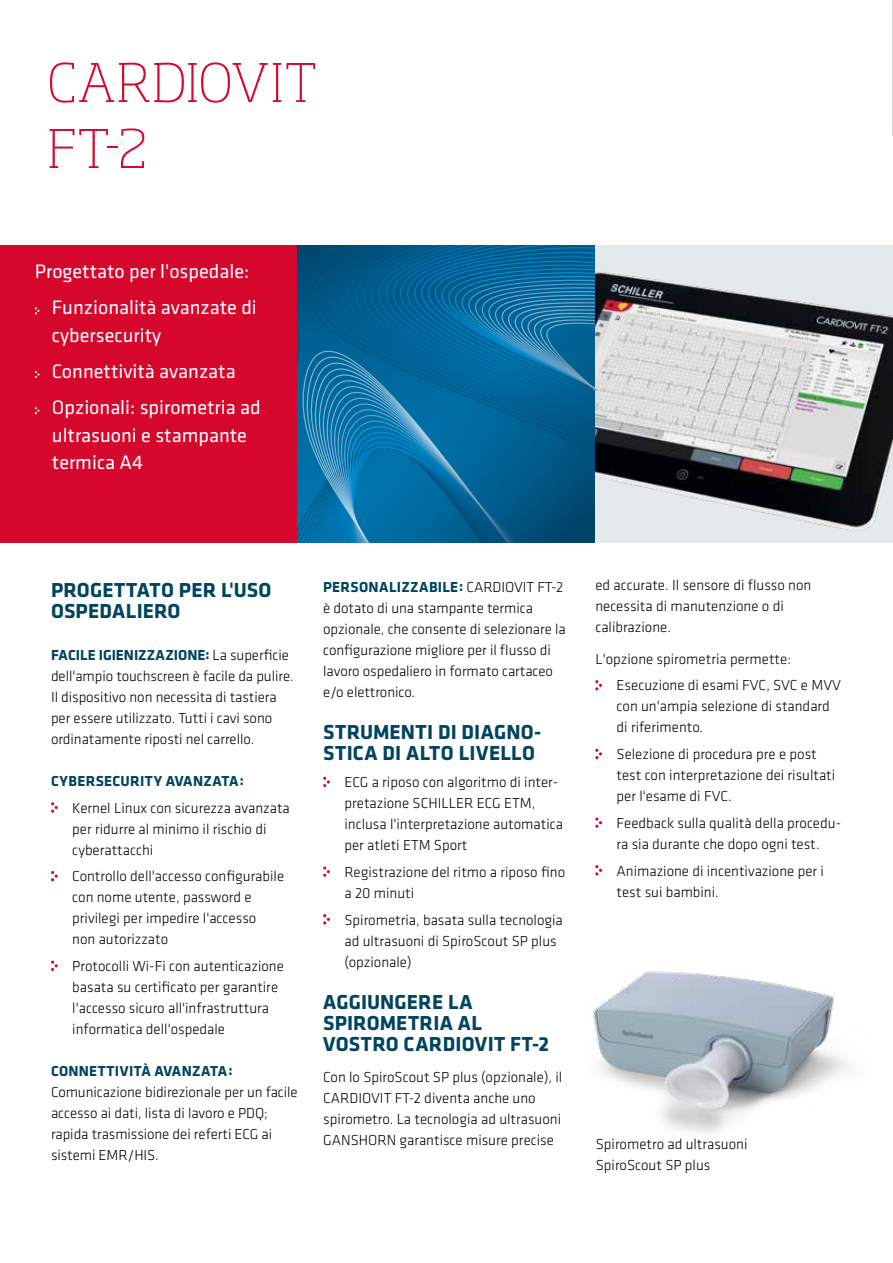
<style>
.page{position:relative;width:893px;height:1263px;background:#fff}
.page>*{position:absolute;margin:0;border:0;box-sizing:border-box;transform-origin:0 0}
.t1{font:200 52.5px/66px "Soho Pro";letter-spacing:.02em;color:#d5072d}
.t2{font:700 21px/21px "Klavika";letter-spacing:.01em;color:#004461}
.t3{font:20.25px/36.2px "Klavika";color:#fff}
.t4{font:300 15px/21px "Klavika";color:#000}
.t5{font:700 15px "Klavika";letter-spacing:.015em;color:#004461}
.s1{font-weight:700;color:#004461}
</style>
<div class="page">
<div style="left:0;top:245px;width:298px;height:298px;background:#d5072d"></div>
<svg style="left:298px;top:245px;width:297px;height:298px"></svg>
<img style="left:593px;top:971px;width:256px;height:163px">
<img style="left:595px;top:245px;width:298px;height:298px">
<img style="left:892px;top:0;width:1px;height:135px">
<svg style="left:51px;top:802px;width:7px;height:11px"></svg>
<svg style="left:51px;top:871px;width:7px;height:10px"></svg>
<svg style="left:51px;top:960px;width:7px;height:11px"></svg>
<svg style="left:323px;top:777px;width:7px;height:10px"></svg>
<svg style="left:323px;top:866px;width:7px;height:11px"></svg>
<svg style="left:323px;top:914px;width:7px;height:11px"></svg>
<svg style="left:595px;top:680px;width:7px;height:11px"></svg>
<svg style="left:595px;top:749px;width:7px;height:10px"></svg>
<svg style="left:595px;top:817px;width:7px;height:11px"></svg>
<svg style="left:595px;top:865px;width:7px;height:11px"></svg>
<svg style="left:35px;top:307px;width:4px;height:7px"></svg>
<svg style="left:35px;top:371px;width:4px;height:7px"></svg>
<svg style="left:35px;top:407px;width:4px;height:7px"></svg>
<h1 class="t1" style="left:47px;top:45px;width:271px">CARDIOVIT<br>FT-2</h1>
<h3 class="t3" style="left:52px;top:253px;width:207px;text-indent:-17px">Progettato per l'ospedale:<br>Funzionalità avanzate di</h3>
<h3 class="t3" style="left:52px;top:316px;width:210px">cybersecurity<br>Connettività avanzata<br>Opzionali: spirometria ad</h3>
<h3 class="t3" style="left:52px;top:421px;width:197px;line-height:27.5px">ultrasuoni e stampante termica A4</h3>
<h2 class="t2" style="left:51px;top:578px;width:222px">PROGETTATO PER L'USO<br>OSPEDALIERO</h2>
<p class="t4" style="left:51px;top:644px;width:244px"><span class="s1">FACILE IGIENIZZAZIONE:</span> La superficie dell'ampio touchscreen è facile da pulire.<br>Il dispositivo non necessita di tastiera per essere utilizzato. Tutti i cavi sono ordinatamente riposti nel carrello.</p>
<p class="t5" style="left:51px;top:770px;width:194px">CYBERSECURITY AVANZATA:</p>
<p class="t4" style="left:72px;top:797px;width:219px">Kernel Linux con sicurezza avanzata per ridurre al minimo il rischio di cyberattacchi</p>
<p class="t4" style="left:72px;top:866px;width:213px">Controllo dell'accesso configurabile con nome utente, password e privilegi per impedire l'accesso<br>non autorizzato</p>
<p class="t4" style="left:72px;top:955px;width:213px">Protocolli Wi-Fi con autenticazione basata su certificato per garantire l'accesso sicuro all'infrastruttura informatica dell'ospedale</p>
<p class="t5" style="left:51px;top:1060px;width:183px">CONNETTIVITÀ AVANZATA:</p>
<p class="t4" style="left:51px;top:1081px;width:248px">Comunicazione bidirezionale per un facile accesso ai dati, lista di lavoro e PDQ; rapida trasmissione dei referti ECG ai sistemi EMR/HIS.</p>
<p class="t4" style="left:323px;top:577px;width:244px"><span class="s1">PERSONALIZZABILE:</span> CARDIOVIT FT-2 è dotato di una stampante termica opzionale, che consente di selezionare la configurazione migliore per il flusso di lavoro ospedaliero in formato cartaceo e/o elettronico.</p>
<h2 class="t2" style="left:323px;top:721px;width:219px">STRUMENTI DI DIAGNO-<br>STICA DI ALTO LIVELLO</h2>
<p class="t4" style="left:344px;top:771px;width:220px">ECG a riposo con algoritmo di inter&shy;pretazione SCHILLER ECG ETM, inclusa l'interpretazione automatica per atleti ETM Sport</p>
<p class="t4" style="left:344px;top:861px;width:222px">Registrazione del ritmo a riposo fino a 20 minuti</p>
<p class="t4" style="left:344px;top:909px;width:220px">Spirometria, basata sulla tecnologia ad ultrasuoni di SpiroScout SP plus (opzionale)</p>
<h2 class="t2" style="left:323px;top:990px;width:227px">AGGIUNGERE LA<br>SPIROMETRIA AL<br>VOSTRO CARDIOVIT FT-2</h2>
<p class="t4" style="left:323px;top:1066px;width:241px">Con lo SpiroScout SP plus (opzionale), il CARDIOVIT FT-2 diventa anche uno spirometro. La tecnologia ad ultrasuoni GANSHORN garantisce misure precise</p>
<p class="t4" style="left:595px;top:575px;width:217px">ed accurate. Il sensore di flusso non necessita di manutenzione o di calibrazione.</p>
<p class="t4" style="left:617px;top:645px;width:226px;line-height:26.7px;text-indent:-21px">L'opzione spirometria permette:<br>Esecuzione di esami FVC, SVC e MVV</p>
<p class="t4" style="left:617px;top:696px;width:215px">con un'ampia selezione di standard di riferimento.</p>
<p class="t4" style="left:617px;top:743px;width:220px">Selezione di procedura pre e post test con interpretazione dei risultati per l'esame di FVC.</p>
<p class="t4" style="left:617px;top:812px;width:226px">Feedback sulla qualità della procedu&shy;ra sia durante che dopo ogni test.</p>
<p class="t4" style="left:617px;top:860px;width:209px">Animazione di incentivazione per i test sui bambini.</p>
<p class="t4" style="left:596px;top:1134px;width:153px">Spirometro ad ultrasuoni<br>SpiroScout SP plus</p>
</div>
